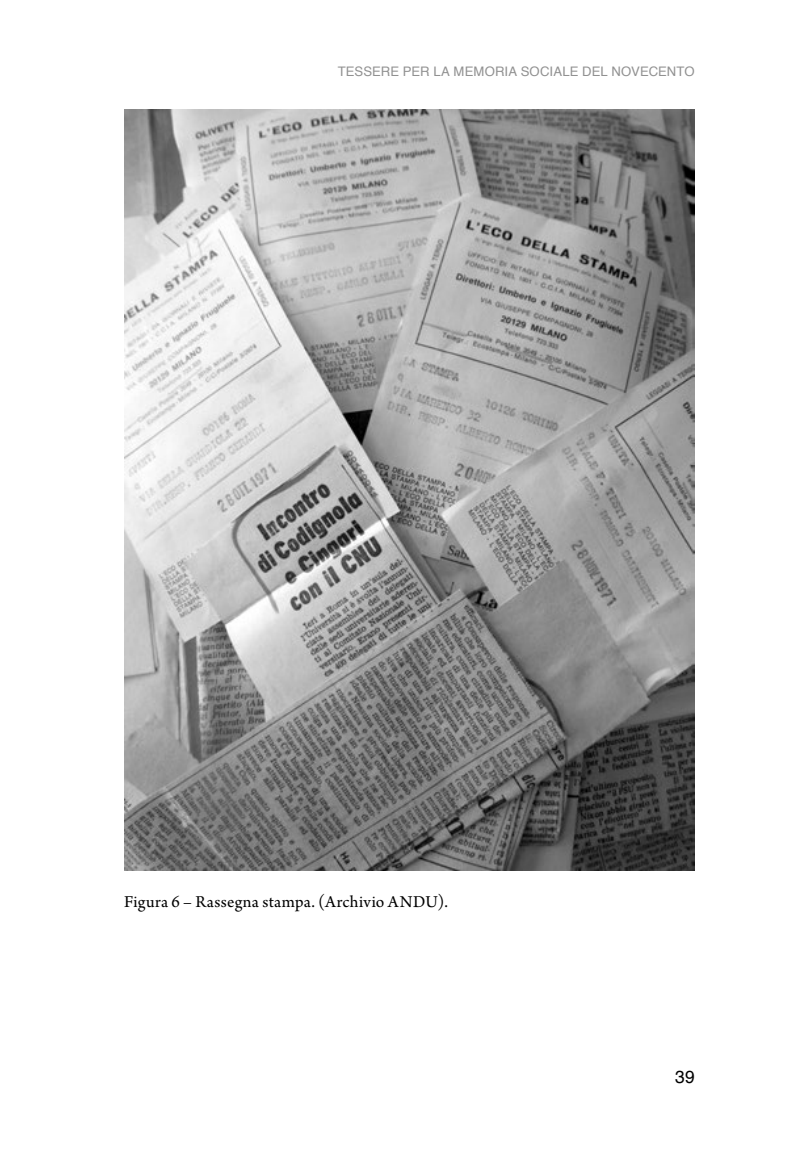
<style>
.page{position:relative;width:794px;height:1166px;background:#fff}
.page>*{position:absolute;margin:0;border:0;box-sizing:border-box;transform-origin:0 0}
.t1{font:17.5px "Arno Pro";letter-spacing:.015em;color:#000}
.t2{font:17.5px "Helvetica";color:#000}
.t3{font:13.12px "Helvetica";letter-spacing:.01em;color:#919191}
</style>
<div class="page">
<img style="left:124px;top:110px;width:570px;height:760px">
<p class="t3" style="left:338px;top:61px;width:18px">TESSERE</p>
<p class="t3" style="left:403px;top:61px;width:228px">PER LA MEMORIA SOCIALE DEL NOVE</p>
<p class="t3" style="left:648px;top:61px;width:47px">CENTO</p>
<h1 class="t1" style="left:124px;top:892px;width:325px">Figura 6 – Rassegna stampa. (Archivio ANDU).</h1>
<h1 class="t2" style="left:675px;top:1063px;width:21px">39</h1>
</div>
